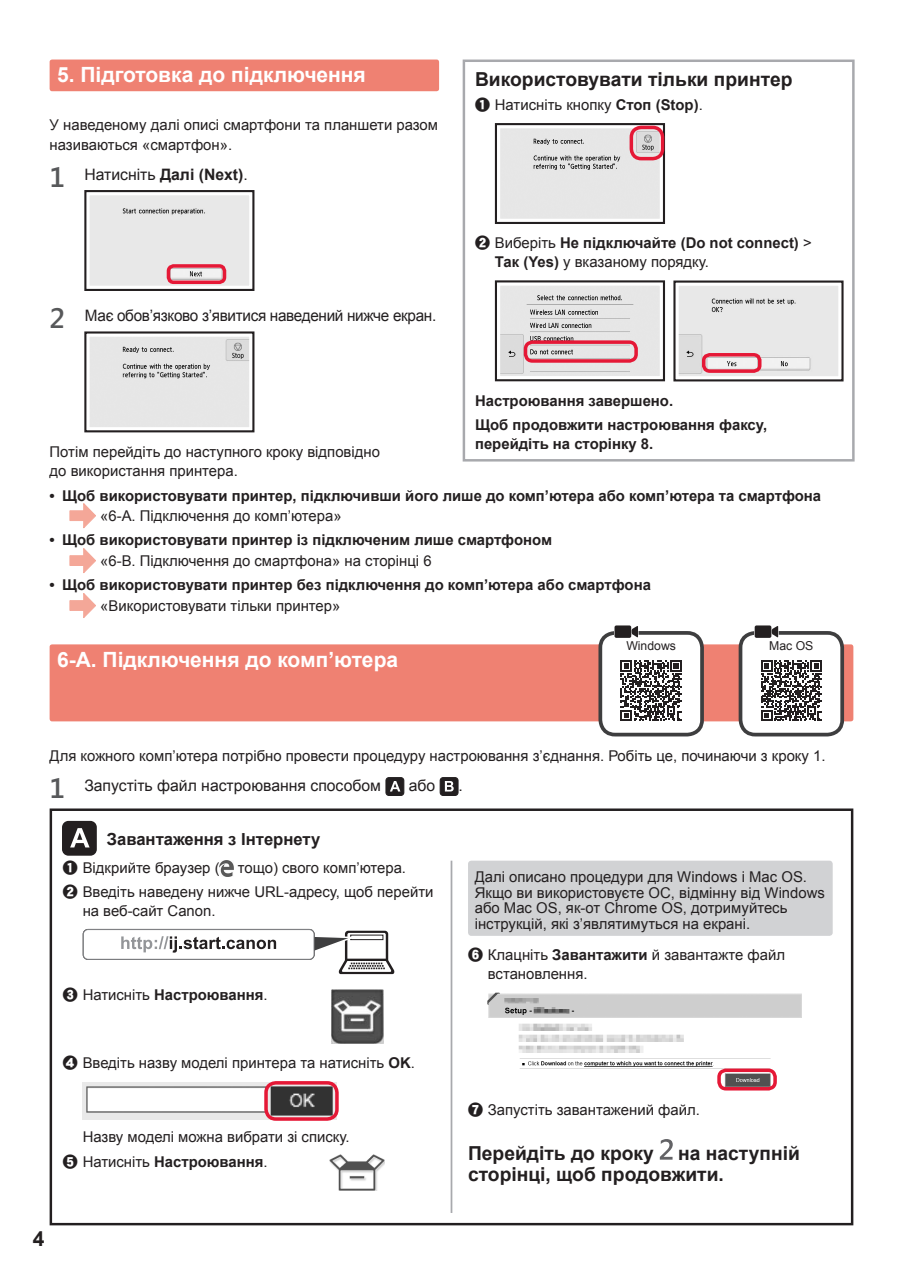
<style>
.page{position:relative;width:903px;height:1275px;background:#fff}
.page>*{position:absolute;margin:0;border:0;box-sizing:border-box;transform-origin:0 0}
.t1{font:700 21px "Arial";color:#fff}
.t2{font:700 21px "Arial";color:#231f20}
.t3{font:700 19.25px/21px "Arial";color:#231f20}
.t4{font:700 16.62px "Arial";color:#231f20}
.t5{font:15.75px "Arial";color:#231f20}
.t6{font:15.75px "Arial";letter-spacing:-.02em;color:#231f20}
.t7{font:14.88px/19.2px "Arial";color:#231f20}
.t8{font:700 14.88px/19.2px "Arial";color:#231f20}
.t9{font:12.25px "Arial";color:#231f20}
.s1{font-family:"Segoe UI";font-weight:600;font-size:28px;color:#57585a}
.s2{font-weight:700}
.s3{font-family:"canon round num"}
.s4{font-family:"canon round num";font-weight:400}
.s5{font-weight:400}
</style>
<div class="page">
<div style="left:50px;top:808px;width:803px;height:417px;border:2px solid #231f20"></div>
<div style="left:50px;top:644px;width:803px;height:77px;background:#ef8172;border-radius:2px"></div>
<div style="left:740px;top:633px;width:102px;height:102px;background:#fff;border-radius:15px"></div>
<svg style="left:761px;top:660px;width:61px;height:61px"></svg>
<div style="left:739px;top:631px;width:105px;height:105px;border:4px solid #3e3e3f;border-radius:15px"></div>
<div style="left:754px;top:625px;width:18px;height:13px;border:1px solid #fff;border-radius:2px"></div>
<div style="left:755px;top:625px;width:16px;height:13px;background:#231f20;border-radius:2px"></div>
<svg style="left:771px;top:626px;width:8px;height:12px"></svg>
<div style="left:600px;top:633px;width:102px;height:102px;background:#fff;border-radius:15px"></div>
<svg style="left:620px;top:660px;width:62px;height:61px"></svg>
<div style="left:598px;top:631px;width:106px;height:105px;border:4px solid #3e3e3f;border-radius:15px"></div>
<div style="left:614px;top:625px;width:18px;height:13px;border:1px solid #fff;border-radius:2px"></div>
<div style="left:614px;top:625px;width:17px;height:13px;background:#231f20;border-radius:2px"></div>
<svg style="left:630px;top:626px;width:8px;height:12px"></svg>
<div style="left:386px;top:778px;width:18px;height:17px;background:#231f20;border-radius:3px"></div>
<div style="left:385px;top:777px;width:19px;height:19px;border:1px solid #231f20;border-radius:3px"></div>
<svg style="left:390px;top:781px;width:10px;height:10px"></svg>
<svg style="left:440px;top:778px;width:18px;height:17px"></svg>
<div style="left:440px;top:777px;width:18px;height:19px;border:1px solid #231f20;border-radius:3px"></div>
<svg style="left:445px;top:781px;width:9px;height:10px"></svg>
<div style="left:50px;top:60px;width:389px;height:31px;background:#ef8172;border-radius:2px"></div>
<svg style="left:84px;top:190px;width:171px;height:101px;background:#dadada"></svg>
<div style="left:167px;top:264px;width:59px;height:20px;border:4px solid #e51836;border-radius:5px"></div>
<svg style="left:84px;top:331px;width:171px;height:102px;background:#d6d6d6"></svg>
<svg style="left:494px;top:123px;width:171px;height:101px;background:#d6d5d5"></svg>
<div style="left:629px;top:126px;width:35px;height:34px;border:4px solid #e51836;border-radius:10px"></div>
<svg style="left:494px;top:280px;width:350px;height:102px;background:#d8d2d3"></svg>
<div style="left:702px;top:353px;width:59px;height:20px;border:4px solid #e51836;border-radius:6px"></div>
<div style="left:463px;top:60px;width:391px;height:402px;border:2px solid #a8a9ad"></div>
<hr style="left:451px;top:861px;width:1px;height:352px;background:#a8a9ad">
<img style="left:220px;top:861px;width:14px;height:15px">
<svg style="left:312px;top:931px;width:82px;height:43px"></svg>
<div style="left:83px;top:929px;width:232px;height:31px;border:1px solid #231f20;border-radius:5px"></div>
<div style="left:83px;top:929px;width:231px;height:30px;background:#fff;border-radius:5px"></div>
<div style="left:83px;top:929px;width:231px;height:30px;border:1px solid #808285;border-radius:5px"></div>
<svg style="left:121px;top:936px;width:155px;height:17px"></svg>
<img style="left:331px;top:990px;width:52px;height:54px">
<img style="left:83px;top:1083px;width:251px;height:36px">
<div style="left:264px;top:1081px;width:75px;height:40px;border:4px solid #e51836;border-radius:10px"></div>
<img style="left:330px;top:1154px;width:54px;height:37px">
<div style="left:469px;top:861px;width:363px;height:74px;background:#d1d2d4;border-radius:2px"></div>
<div style="left:468px;top:861px;width:365px;height:75px;border:2px solid #d1d2d4;border-radius:2px"></div>
<img style="left:488px;top:992px;width:314px;height:97px">
<div style="left:717px;top:1068px;width:60px;height:22px;border:4px solid #e51836;border-radius:7px"></div>
<svg style="left:660px;top:1139px;width:13px;height:21px"></svg>
<div style="left:63px;top:822px;width:33px;height:33px;background:#231f20;border-radius:5px"></div>
<div style="left:62px;top:821px;width:35px;height:35px;border:2px solid #231f20;border-radius:5px"></div>
<svg style="left:70px;top:828px;width:20px;height:19px"></svg>
<div style="left:69px;top:510px;width:19px;height:11px;background:#f4a798;border:1px solid #f4a798"></div>
<svg style="left:82px;top:503px;width:14px;height:26px"></svg>
<div style="left:69px;top:555px;width:19px;height:11px;background:#f4a798;border:1px solid #f4a798"></div>
<svg style="left:82px;top:548px;width:14px;height:25px"></svg>
<div style="left:69px;top:600px;width:19px;height:11px;background:#f4a798;border:1px solid #f4a798"></div>
<svg style="left:82px;top:593px;width:14px;height:25px"></svg>
<h1 class="t1" style="left:57px;top:61px;width:310px">5. Підготовка до підключення</h1>
<p class="t7" style="left:50px;top:116px;width:390px">У наведеному далі описі смартфони та планшети разом називаються «смартфон».</p>
<p class="t5" style="left:50px;top:164px;width:200px"><span class="s1">1</span> Натисніть <span class="s2">Далі (Next)</span>.</p>
<p class="t6" style="left:50px;top:305px;width:388px"><span class="s1">2</span> Має обов’язково з’явитися наведений нижче екран.</p>
<p class="t7" style="left:50px;top:442px;width:332px">Потім перейдіть до наступного кроку відповідно до використання принтера.</p>
<p class="t3" style="left:475px;top:69px;width:319px">Використовувати тільки принтер</p>
<p class="t7" style="left:475px;top:95px;width:229px"><span class="s3">A</span> Натисніть кнопку <span class="s2">Стоп (Stop)</span>.</p>
<p class="t8" style="left:495px;top:234px;width:318px;text-indent:-20px"><span class="s4">B</span> <span class="s5">Виберіть</span> Не підключайте (Do not connect) <span class="s5">&gt;<br></span>Так (Yes) <span class="s5">у вказаному порядку.</span></p>
<p class="t8" style="left:475px;top:389px;width:294px;line-height:24.2px">Настроювання завершено.<br>Щоб продовжити настроювання факсу,</p>
<p class="t8" style="left:475px;top:435px;width:180px">перейдіть на сторінку 8.</p>
<p class="t8" style="left:50px;top:486px;width:773px">• Щоб використовувати принтер, підключивши його лише до комп’ютера або комп’ютера та смартфона</p>
<p class="t7" style="left:100px;top:507px;width:243px">«6-A. Підключення до комп’ютера»</p>
<p class="t8" style="left:50px;top:531px;width:504px">• Щоб використовувати принтер із підключеним лише смартфоном</p>
<p class="t7" style="left:100px;top:551px;width:333px">«6-B. Підключення до смартфона» на сторінці 6</p>
<p class="t8" style="left:50px;top:576px;width:603px">• Щоб використовувати принтер без підключення до комп’ютера або смартфона</p>
<p class="t7" style="left:100px;top:596px;width:242px">«Використовувати тільки принтер»</p>
<h1 class="t1" style="left:57px;top:646px;width:343px">6-A. Підключення до комп’ютера</h1>
<p class="t9" style="left:626px;top:638px;width:51px">Windows</p>
<p class="t9" style="left:769px;top:638px;width:46px">Mac OS</p>
<p class="t7" style="left:50px;top:746px;width:777px">Для кожного комп’ютера потрібно провести процедуру настроювання з’єднання. Робіть це, починаючи з кроку 1.</p>
<p class="t5" style="left:50px;top:775px;width:333px"><span class="s1">1</span> Запустіть файл настроювання способом</p>
<p class="t5" style="left:409px;top:775px;width:28px">або</p>
<p class="t5" style="left:458px;top:775px;width:6px">.</p>
<p class="t4" style="left:107px;top:828px;width:215px">Завантаження з Інтернету</p>
<p class="t7" style="left:63px;top:858px;width:157px"><span class="s3">A</span> Відкрийте браузер (</p>
<p class="t7" style="left:63px;top:855px;width:372px;line-height:24.2px;text-indent:175px">тощо) свого комп’ютера.<br><span class="s3">B</span> Введіть наведену нижче URL-адресу, щоб перейти</p>
<p class="t7" style="left:83px;top:901px;width:134px">на веб-сайт Canon.</p>
<p class="t8" style="left:63px;top:985px;width:206px"><span class="s4">C</span> <span class="s5">Натисніть</span> Настроювання<span class="s5">.</span></p>
<p class="t7" style="left:63px;top:1053px;width:354px"><span class="s3">D</span> Введіть назву моделі принтера та натисніть <span class="s2">OK</span>.</p>
<p class="t7" style="left:63px;top:1123px;width:288px;line-height:25.7px;text-indent:20px">Назву моделі можна вибрати зі списку.<br><span class="s3">E</span> Натисніть <span class="s2">Настроювання</span>.</p>
<h1 class="t2" style="left:33px;top:1224px;width:13px">4</h1>
<p class="t7" style="left:475px;top:869px;width:352px;line-height:15.8px">Далі описано процедури для Windows і Mac OS.<br>Якщо ви використовуєте ОС, відмінну від Windows або Mac OS, як-от Chrome OS, дотримуйтесь інструкцій, які з’являтимуться на екрані.</p>
<p class="t7" style="left:488px;top:945px;width:299px;text-indent:-20px"><span class="s3">F</span> Клацніть <span class="s2">Завантажити</span> й завантажте файл встановлення.</p>
<p class="t7" style="left:468px;top:1100px;width:233px"><span class="s3">G</span> Запустіть завантажений файл.</p>
<p class="t3" style="left:468px;top:1143px;width:187px">Перейдіть до кроку</p>
<p class="t3" style="left:468px;top:1143px;width:333px;text-indent:210px">на наступній сторінці, щоб продовжити.</p>
</div>
